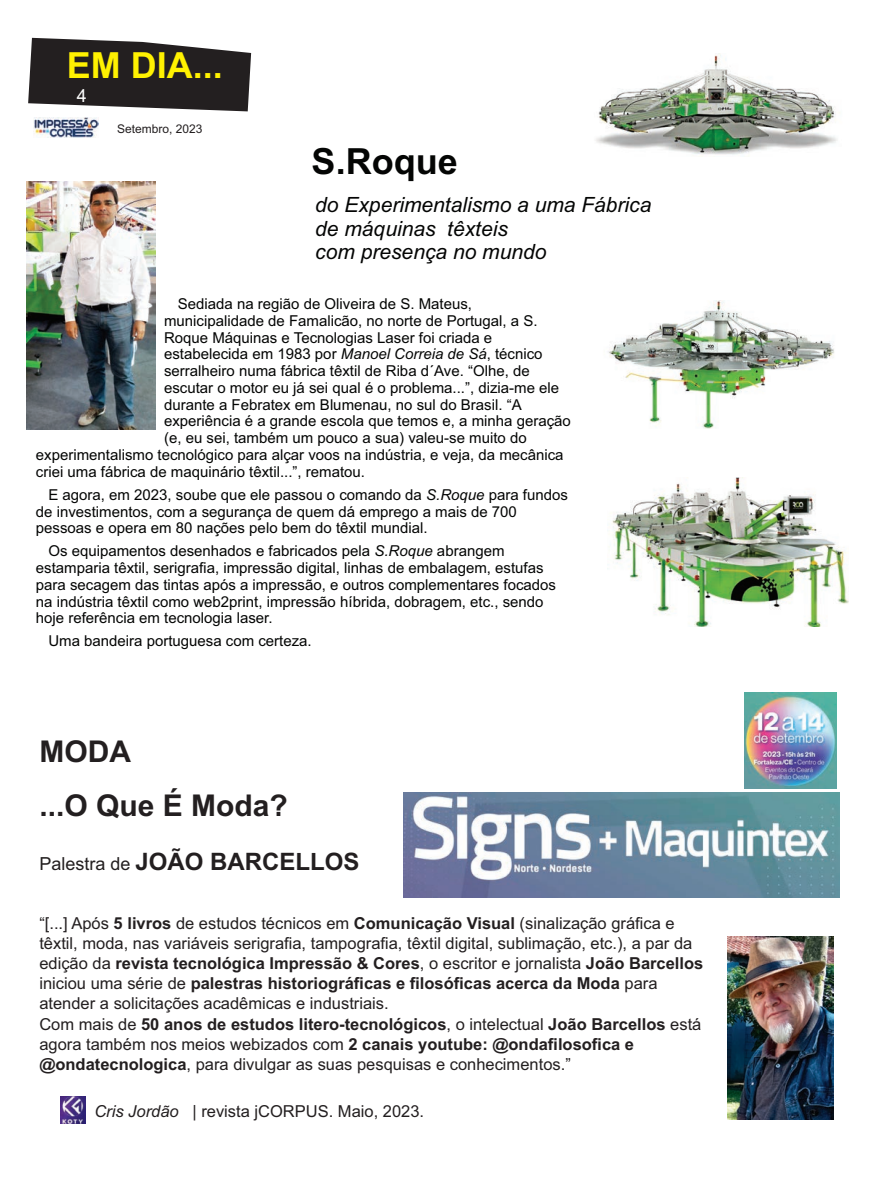
<style>
.page{position:relative;width:893px;height:1191px;background:#fff}
.page>*{position:absolute;margin:0;border:0;box-sizing:border-box;transform-origin:0 0}
.t1{font:700 36px "Arial";color:#fff101}
.t2{font:700 36px "Arial";color:#040504}
.t3{font:700 30px/53.7px "Arial";color:#231f20}
.t4{font:700 24px "Arial";color:#231f20}
.t5{font:italic 21px/23.4px "Arial";color:#040504}
.t6{font:18px "Arial";color:#fff}
.t7{font:16.5px/20.1px "Arial";color:#231f20}
.t8{font:15px/16.8px "Arial";color:#040504}
.t9{font:12px "Arial";color:#231f20}
.s1{font-style:italic}
.s2{font-weight:400;font-size:18px}
.s3{font-weight:700}
</style>
<div class="page">
<svg style="left:28px;top:38px;width:223px;height:73px;background:#413e3f"></svg>
<img style="left:33px;top:117px;width:65px;height:21px">
<img style="left:595px;top:54px;width:242px;height:101px">
<img style="left:27px;top:181px;width:129px;height:249px">
<img style="left:607px;top:478px;width:241px;height:149px">
<img style="left:608px;top:301px;width:226px;height:127px">
<img style="left:403px;top:792px;width:436px;height:106px">
<img style="left:744px;top:692px;width:92px;height:96px">
<img style="left:728px;top:936px;width:105px;height:183px">
<img style="left:61px;top:1096px;width:25px;height:28px">
<h1 class="t1" style="left:67px;top:52px;width:158px">EM DIA...</h1>
<p class="t6" style="left:77px;top:89px;width:12px">4</p>
<p class="t9" style="left:117px;top:124px;width:87px">Setembro, 2023</p>
<h1 class="t2" style="left:312px;top:148px;width:148px">S.Roque</h1>
<h3 class="t5" style="left:315px;top:195px;width:338px">do Experimentalismo a uma Fábrica de máquinas têxteis<br>com presença no mundo</h3>
<p class="t8" style="left:178px;top:297px;width:296px">Sediada na região de Oliveira de S. Mateus,</p>
<p class="t8" style="left:164px;top:313px;width:375px">municipalidade de Famalicão, no norte de Portugal, a S.</p>
<p class="t8" style="left:164px;top:330px;width:330px">Roque Máquinas e Tecnologias Laser foi criada e</p>
<p class="t8" style="left:164px;top:347px;width:380px">estabelecida em 1983 por <span class="s1">Manoel Correia de Sá</span>, técnico</p>
<p class="t8" style="left:164px;top:364px;width:367px">serralheiro numa fábrica têxtil de Riba d´Ave. “Olhe, de</p>
<p class="t8" style="left:164px;top:380px;width:397px">escutar o motor eu já sei qual é o problema...”, dizia-me ele</p>
<p class="t8" style="left:164px;top:397px;width:359px">durante a Febratex em Blumenau, no sul do Brasil. “A</p>
<p class="t8" style="left:164px;top:414px;width:408px">experiência é a grande escola que temos e, a minha geração</p>
<p class="t8" style="left:164px;top:431px;width:364px">(e, eu sei, também um pouco a sua) valeu-se muito do</p>
<p class="t8" style="left:36px;top:448px;width:529px">experimentalismo tecnológico para alçar voos na indústria, e veja, da mecânica</p>
<p class="t8" style="left:36px;top:464px;width:331px">criei uma fábrica de maquinário têxtil...”, rematou.</p>
<p class="t8" style="left:36px;top:487px;width:534px;text-indent:13px">E agora, em 2023, soube que ele passou o comando da <span class="s1">S.Roque</span> para fundos de investimentos, com a segurança de quem dá emprego a mais de 700 pessoas e opera em 80 nações pelo bem do têxtil mundial.</p>
<p class="t8" style="left:36px;top:544px;width:522px;text-indent:13px">Os equipamentos desenhados e fabricados pela <span class="s1">S.Roque</span> abrangem estamparia têxtil, serigrafia, impressão digital, linhas de embalagem, estufas para secagem das tintas após a impressão, e outros complementares focados na indústria têxtil como web2print, impressão híbrida, dobragem, etc., sendo hoje referência em tecnologia laser.</p>
<p class="t8" style="left:48px;top:634px;width:265px">Uma bandeira portuguesa com certeza.</p>
<h2 class="t3" style="left:39px;top:728px;width:250px">MODA<br>...O Que É Moda?</h2>
<h3 class="t4" style="left:39px;top:852px;width:322px"><span class="s2">Palestra de</span> JOÃO BARCELLOS</h3>
<p class="t7" style="left:39px;top:914px;width:665px">“[...] Após <span class="s3">5 livros</span> de estudos técnicos em <span class="s3">Comunicação Visual</span> (sinalização gráfica e têxtil, moda, nas variáveis serigrafia, tampografia, têxtil digital, sublimação, etc.), a par da edição da <span class="s3">revista tecnológica Impressão &amp; Cores</span>, o escritor e jornalista <span class="s3">João Barcellos </span>iniciou uma série de <span class="s3">palestras historiográficas e filosóficas acerca da Moda</span> para atender a solicitações acadêmicas e industriais.<br>Com mais de <span class="s3">50 anos de estudos litero-tecnológicos</span>, o intelectual <span class="s3">João Barcellos</span> está agora também nos meios webizados com <span class="s3">2 canais youtube: @ondafilosofica e @ondatecnologica</span>, para divulgar as suas pesquisas e conhecimentos.”</p>
<p class="t7" style="left:94px;top:1102px;width:331px"><span class="s1">Cris Jordão |</span> revista jCORPUS. Maio, 2023.</p>
</div>
